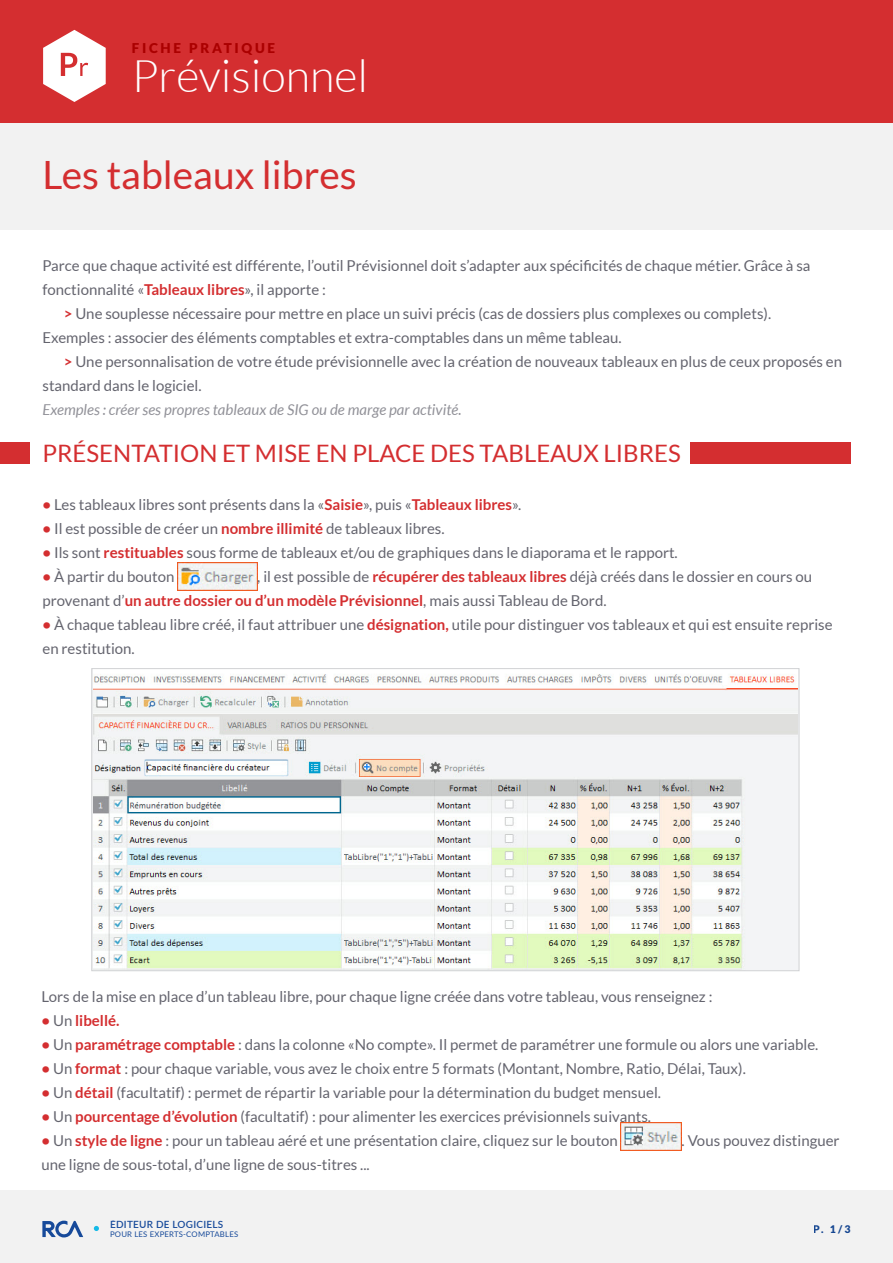
<style>
.page{position:relative;width:893px;height:1263px;background:#fff}
.page>*{position:absolute;margin:0;border:0;box-sizing:border-box;transform-origin:0 0}
.t1{font:300 45px "Lato";color:#fff}
.t2{font:39px "Lato";color:#d42e30}
.t3{font:24px "Lato";color:#d42e30}
.t4{font:15px/24px "Lato";color:#64646e}
.t5{font:italic 15px "Lato";color:#919198}
.t6{font:700 15px "Lato";color:#d42e30}
.t7{font:900 13.5px "Lato";letter-spacing:.2em;color:#ab0000}
.t8{font:900 10.5px "Lato";color:#174a99}
.t9{font:600 9.9px "Lato";letter-spacing:.025em;color:#174a9a}
.t10{font:7.8px "Lato";letter-spacing:.025em;color:#174a9a}
.s1{font-weight:700;color:#d42e30}
.s2{font-weight:400;color:#64646e}
</style>
<div class="page">
<div style="left:0;top:0;width:893px;height:123px;background:#d42e30"></div>
<div style="left:0;top:123px;width:893px;height:107px;background:#f2f2f2"></div>
<div style="left:0;top:1191px;width:893px;height:72px;background:#f2f2f2"></div>
<svg style="left:43px;top:30px;width:63px;height:72px"></svg>
<svg style="left:43px;top:1220px;width:40px;height:17px"></svg>
<svg style="left:94px;top:1226px;width:5px;height:5px"></svg>
<img style="left:177px;top:562px;width:80px;height:29px">
<div style="left:0;top:442px;width:30px;height:21px;background:#d42e30"></div>
<div style="left:690px;top:442px;width:160px;height:21px;background:#d42e30"></div>
<img style="left:93px;top:674px;width:704px;height:295px">
<img style="left:621px;top:1122px;width:61px;height:29px">
<p class="t7" style="left:132px;top:41px;width:145px">FICHE PRATIQUE</p>
<h1 class="t1" style="left:132px;top:51px;width:238px">Prévisionnel</h1>
<p class="t2" style="left:43px;top:153px;width:316px">Les tableaux libres</p>
<p class="t4" style="left:43px;top:253px;width:769px">Parce que chaque activité est différente, l’outil Prévisionnel doit s’adapter aux spécificités de chaque métier. Grâce à sa fonctionnalité «<span class="s1">Tableaux libres</span>», il apporte :</p>
<p class="t4" style="left:64px;top:301px;width:709px"><span class="s1">&gt;</span> Une souplesse nécessaire pour mettre en place un suivi précis (cas de dossiers plus complexes ou complets).</p>
<p class="t4" style="left:43px;top:325px;width:581px">Exemples : associer des éléments comptables et extra-comptables dans un même tableau.</p>
<p class="t4" style="left:43px;top:349px;width:801px;text-indent:21px"><span class="s1">&gt;</span> Une personnalisation de votre étude prévisionnelle avec la création de nouveaux tableaux en plus de ceux proposés en standard dans le logiciel.</p>
<p class="t5" style="left:43px;top:401px;width:421px">Exemples : créer ses propres tableaux de SIG ou de marge par activité.</p>
<p class="t3" style="left:43px;top:439px;width:640px">PRÉSENTATION ET MISE EN PLACE DES TABLEAUX LIBRES</p>
<p class="t4" style="left:43px;top:492px;width:480px"><span class="s1">•</span> Les tableaux libres sont présents dans la «<span class="s1">Saisie</span>», puis «<span class="s1">Tableaux libres</span>».</p>
<p class="t4" style="left:43px;top:516px;width:404px"><span class="s1">•</span> Il est possible de créer un <span class="s1">nombre illimité</span> de tableaux libres.</p>
<p class="t4" style="left:43px;top:540px;width:637px"><span class="s1">•</span> Ils sont <span class="s1">restituables</span> sous forme de tableaux et/ou de graphiques dans le diaporama et le rapport.</p>
<p class="t4" style="left:43px;top:564px;width:133px"><span class="s1">•</span> À partir du bouton</p>
<p class="t4" style="left:43px;top:564px;width:771px;text-indent:215px">, il est possible de <span class="s1">récupérer des tableaux libres</span> déjà créés dans le dossier en cours ou provenant d’<span class="s1">un autre dossier ou d’un modèle Prévisionnel</span>, mais aussi Tableau de Bord.</p>
<p class="t4" style="left:43px;top:612px;width:792px"><span class="s1">•</span> À chaque tableau libre créé, il faut attribuer une <span class="s1">désignation,</span> utile pour distinguer vos tableaux et qui est ensuite reprise en restitution.</p>
<p class="t4" style="left:41px;top:984px;width:673px">Lors de la mise en place d’un tableau libre, pour chaque ligne créée dans votre tableau, vous renseignez :</p>
<p class="t6" style="left:41px;top:1012px;width:79px">• <span class="s2">Un</span> libellé.</p>
<p class="t4" style="left:41px;top:1032px;width:778px"><span class="s1">•</span> Un <span class="s1">paramétrage comptable</span> : dans la colonne «No compte». Il permet de paramétrer une formule ou alors une variable.</p>
<p class="t4" style="left:41px;top:1056px;width:706px"><span class="s1">•</span> Un <span class="s1">format</span> : pour chaque variable, vous avez le choix entre 5 formats (Montant, Nombre, Ratio, Délai, Taux).</p>
<p class="t4" style="left:41px;top:1080px;width:621px"><span class="s1">•</span> Un <span class="s1">détail</span> (facultatif) : permet de répartir la variable pour la détermination du budget mensuel.</p>
<p class="t4" style="left:41px;top:1104px;width:611px"><span class="s1">•</span> Un <span class="s1">pourcentage d’évolution</span> (facultatif) : pour alimenter les exercices prévisionnels suivants.</p>
<p class="t4" style="left:41px;top:1128px;width:578px"><span class="s1">•</span> Un <span class="s1">style de ligne</span> : pour un tableau aéré et une présentation claire, cliquez sur le bouton</p>
<p class="t4" style="left:682px;top:1128px;width:160px">. Vous pouvez distinguer</p>
<p class="t4" style="left:41px;top:1152px;width:330px">une ligne de sous-total, d’une ligne de sous-titres ...</p>
<p class="t9" style="left:110px;top:1217px;width:115px">ÉDITEUR DE LOGICIELS</p>
<p class="t10" style="left:110px;top:1229px;width:130px">POUR LES EXPERTS-COMPTABLES</p>
<p class="t8" style="left:814px;top:1223px;width:38px">P. 1/3</p>
</div>
